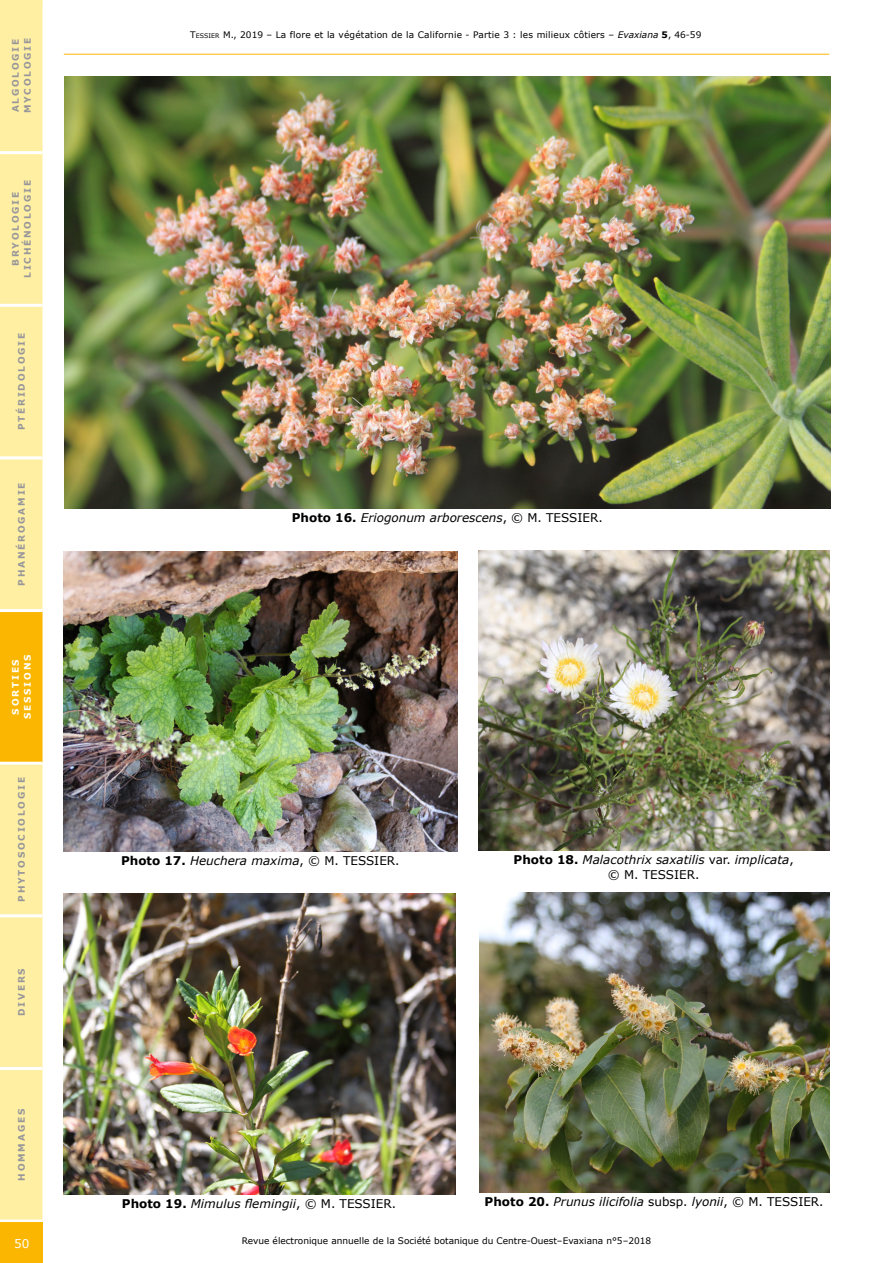
<style>
.page{position:relative;width:893px;height:1263px;background:#fff}
.page>*{position:absolute;margin:0;border:0;box-sizing:border-box;transform-origin:0 0}
.Légende_photo{font:italic 12px/15px "Verdana";color:#000;text-align:center}
.t1{font:12px "Verdana";color:#fff}
.t2{font:700 9px/12px "Verdana";letter-spacing:.2em;color:#97969a;text-align:center}
.t3{font:9px "Verdana";letter-spacing:.02em;color:#000}
.t4{font:9px "Verdana";color:#000}
.t5{font:700 9px/12px "Verdana";letter-spacing:.2em;color:#fff;text-align:center}
.s1{font-style:inherit}
.s2{font-size:6.3px}
.s3{font-style:italic}
.s4{font-weight:700}
.s5{font-weight:700;font-style:normal}
.s6{font-style:normal}
</style>
<div class="page">
<div style="left:0;top:1px;width:43px;height:1218px;background:#ffefa3"></div>
<div style="left:0;top:612px;width:43px;height:150px;background:#fab600"></div>
<hr style="left:0;top:1067px;width:43px;height:3px;background:#fff">
<hr style="left:0;top:914px;width:43px;height:3px;background:#fff">
<hr style="left:0;top:762px;width:43px;height:3px;background:#fff">
<hr style="left:0;top:609px;width:43px;height:3px;background:#fff">
<hr style="left:0;top:456px;width:43px;height:3px;background:#fff">
<hr style="left:0;top:304px;width:43px;height:3px;background:#fff">
<hr style="left:0;top:151px;width:43px;height:3px;background:#fff">
<div style="left:0;top:1222px;width:43px;height:41px;background:#fab600"></div>
<hr style="left:0;top:0;width:43px;height:1px;background:#ffefa3">
<hr style="left:64px;top:54px;width:765px;height:1px;background:#fab600">
<img style="left:65px;top:77px;width:765px;height:432px">
<img style="left:64px;top:551px;width:393px;height:301px">
<img style="left:478px;top:550px;width:351px;height:301px">
<img style="left:64px;top:894px;width:392px;height:300px">
<img style="left:479px;top:892px;width:350px;height:301px">
<p class="t2" style="left:9px;top:113px;width:77px;text-align:left;rotate:-90deg">ALGOLOGIE<br>MYCOLOGIE</p>
<p class="t2" style="left:9px;top:278px;width:99px;rotate:-90deg">BRYOLOGIE<br>LICHÉNOLOGIE</p>
<p class="t2" style="left:15px;top:430px;width:99px;rotate:-90deg">PTÉRIDOLOGIE</p>
<p class="t2" style="left:15px;top:586px;width:105px;rotate:-90deg">PHANÉROGAMIE</p>
<p class="t5" style="left:9px;top:719px;width:66px;rotate:-90deg">SORTIES<br>SESSIONS</p>
<p class="t2" style="left:15px;top:902px;width:126px;rotate:-90deg">PHYTOSOCIOLOGIE</p>
<p class="t2" style="left:15px;top:1016px;width:49px;rotate:-90deg">DIVERS</p>
<p class="t2" style="left:15px;top:1180px;width:73px;rotate:-90deg">HOMMAGES</p>
<p class="t1" style="left:14px;top:1235px;width:17px">50</p>
<p class="t3" style="left:190px;top:29px;width:513px"><span class="s1">T</span><span class="s2">ESSIER</span> <span class="s1">M.</span>, 2019 – La flore et la végétation de la Californie - Partie 3 : les milieux côtiers – <span class="s3">Evaxiana</span> <span class="s4">5</span>, 46-59</p>
<p class="Légende_photo" style="left:292px;top:510px;width:312px"><span class="s5">Photo 16.</span> Eriogonum arborescens<span class="s6">, © M. TESSIER.</span></p>
<p class="Légende_photo" style="left:121px;top:853px;width:280px"><span class="s5">Photo 17.</span> Heuchera maxima<span class="s6">, © M. TESSIER.</span></p>
<p class="Légende_photo" style="left:514px;top:852px;width:282px"><span class="s5">Photo 18.</span> Malacothrix saxatilis <span class="s6">var.</span> implicata<span class="s6">, © M. TESSIER.</span></p>
<p class="Légende_photo" style="left:122px;top:1196px;width:276px"><span class="s5">Photo 19.</span> Mimulus flemingii<span class="s6">, © M. TESSIER.</span></p>
<p class="Légende_photo" style="left:485px;top:1194px;width:341px"><span class="s5">Photo 20.</span> Prunus ilicifolia <span class="s6">subsp.</span> lyonii<span class="s6">, © M. TESSIER.</span></p>
<p class="t4" style="left:242px;top:1235px;width:411px">Revue électronique annuelle de la Société botanique du Centre-Ouest–Evaxiana n°5–2018</p>
</div>
